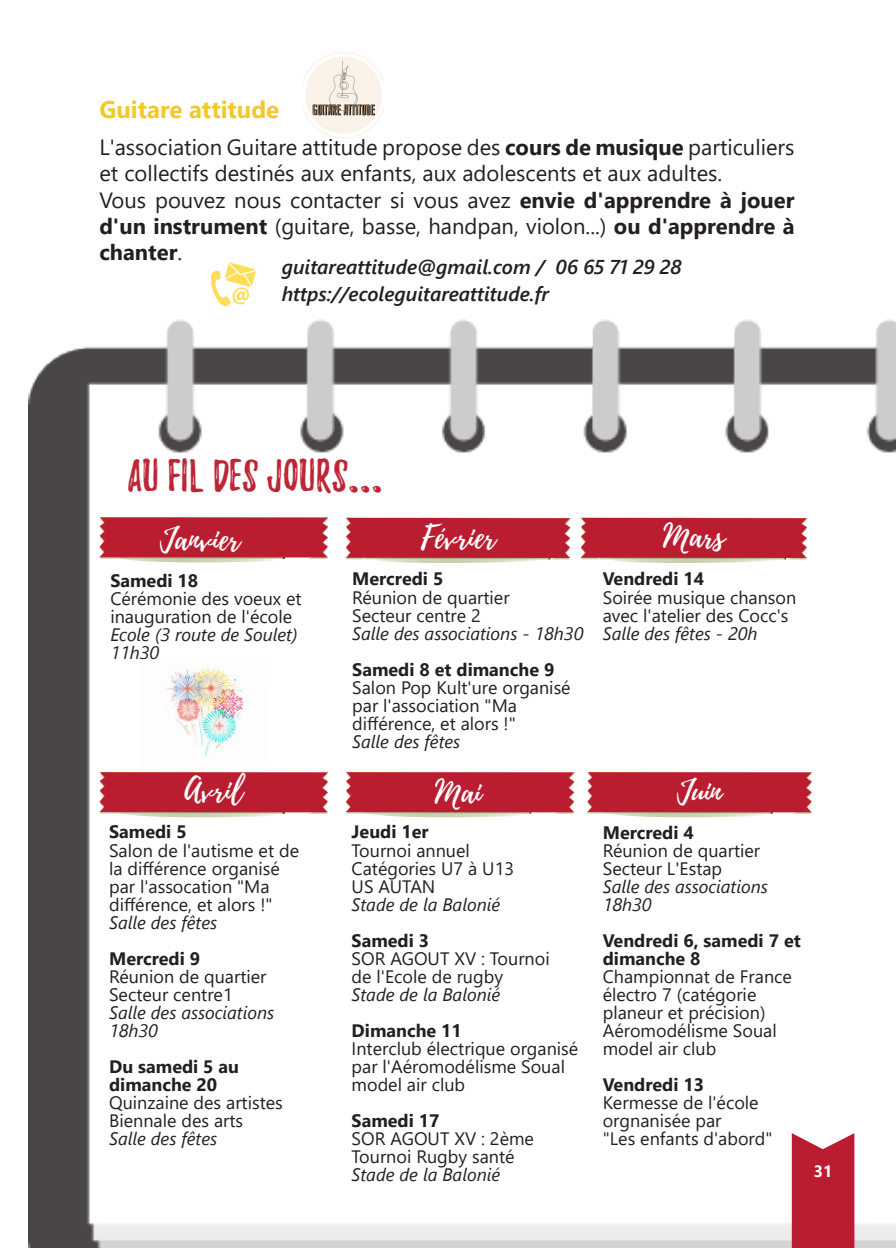
<style>
.page{position:relative;width:896px;height:1248px;background:#fff}
.page>*{position:absolute;margin:0;border:0;box-sizing:border-box;transform-origin:0 0}
.t1{font:40px "Playlist Caps";color:#bc2635}
.t2{font:32px "Playlist Script";color:#fff}
.t3{font:700 24px "Segoe UI";color:#f4c72e}
.t4{font:22px/26.4px "Segoe UI";color:#231f20}
.t5{font:italic 600 20px "Segoe UI";color:#231f20}
.t6{font:18px/18px "Segoe UI";color:#231f20}
.t7{font:italic 18px/18px "Segoe UI";color:#231f20}
.t8{font:700 18px/18px "Segoe UI";color:#231f20}
.t9{font:700 16.4px "Segoe UI";color:#fff}
.s1{font-weight:700}
.s2{font-style:normal}
</style>
<div class="page">
<img style="left:29px;top:319px;width:867px;height:928px">
<img style="left:120px;top:515px;width:154px;height:47px">
<svg style="left:99px;top:517px;width:229px;height:42px;background:#bc293a"></svg>
<img style="left:378px;top:516px;width:161px;height:47px">
<svg style="left:346px;top:517px;width:224px;height:42px;background:#bc293a"></svg>
<img style="left:614px;top:516px;width:161px;height:47px">
<svg style="left:580px;top:517px;width:227px;height:42px;background:#bd2a3b"></svg>
<svg style="left:792px;top:1132px;width:62px;height:115px;background:#bf2e40"></svg>
<img style="left:120px;top:770px;width:154px;height:47px">
<svg style="left:99px;top:772px;width:229px;height:41px;background:#bc2537"></svg>
<img style="left:367px;top:770px;width:153px;height:47px">
<svg style="left:346px;top:772px;width:229px;height:41px;background:#bc2537"></svg>
<img style="left:608px;top:770px;width:153px;height:47px">
<svg style="left:587px;top:772px;width:225px;height:41px;background:#bc2537"></svg>
<img style="left:303px;top:52px;width:81px;height:86px">
<img style="left:210px;top:262px;width:46px;height:45px">
<img style="left:140px;top:658px;width:127px;height:109px">
<p class="t3" style="left:99px;top:87px;width:181px">Guitare attitude</p>
<p class="t4" style="left:99px;top:132px;width:697px">L'association Guitare attitude propose des <span class="s1">cours de musique</span> particuliers et collectifs destinés aux enfants, aux adolescents et aux adultes.</p>
<p class="t4" style="left:99px;top:185px;width:697px;text-align:justify">Vous pouvez nous contacter si vous avez <span class="s1">envie d'apprendre à jouer d'un instrument</span> (guitare, basse, handpan, violon...) <span class="s1">ou d'apprendre à chanter</span>.</p>
<p class="t5" style="left:282px;top:248px;width:401px">guitareattitude@gmail.com / 06 65 71 29 28</p>
<p class="t5" style="left:282px;top:275px;width:269px">https://ecoleguitareattitude.fr</p>
<p class="t1" style="left:128px;top:457px;width:256px">AU FIL DES JOURS...</p>
<p class="t2" style="left:160px;top:516px;width:81px">Janvier</p>
<p class="t2" style="left:421px;top:514px;width:76px">Février</p>
<p class="t8" style="left:110px;top:570px;width:89px">Samedi 18</p>
<p class="t6" style="left:110px;top:588px;width:193px">Cérémonie des voeux et inauguration de l'école</p>
<p class="t7" style="left:110px;top:622px;width:189px">Ecole (3 route de Soulet)<br>11h30</p>
<p class="t8" style="left:352px;top:568px;width:93px">Mercredi 5</p>
<p class="t6" style="left:352px;top:586px;width:159px">Réunion de quartier</p>
<p class="t6" style="left:352px;top:604px;width:130px">Secteur centre 2</p>
<p class="t7" style="left:352px;top:621px;width:233px">Salle des associations - 18h30</p>
<p class="t8" style="left:352px;top:658px;width:204px">Samedi 8 et dimanche 9</p>
<p class="t6" style="left:352px;top:676px;width:220px">Salon Pop Kult'ure organisé par l'association "Ma différence, et alors !"</p>
<p class="t7" style="left:352px;top:729px;width:110px">Salle des fêtes</p>
<p class="t2" style="left:663px;top:513px;width:63px">Mars</p>
<p class="t8" style="left:603px;top:568px;width:103px">Vendredi 14</p>
<p class="t6" style="left:603px;top:586px;width:195px">Soirée musique chanson avec l'atelier des Cocc's</p>
<p class="t7" style="left:603px;top:621px;width:156px">Salle des fêtes - 20h</p>
<p class="t2" style="left:185px;top:767px;width:60px">Avril</p>
<p class="t2" style="left:435px;top:769px;width:48px">Mai</p>
<p class="t2" style="left:677px;top:768px;width:46px">Juin</p>
<p class="t8" style="left:109px;top:821px;width:79px">Samedi 5</p>
<p class="t6" style="left:109px;top:839px;width:191px">Salon de l'autisme et de la différence organisé par l'assocation "Ma différence, et alors !"</p>
<p class="t7" style="left:109px;top:910px;width:110px">Salle des fêtes</p>
<p class="t8" style="left:109px;top:947px;width:93px">Mercredi 9</p>
<p class="t6" style="left:109px;top:965px;width:159px">Réunion de quartier</p>
<p class="t6" style="left:109px;top:983px;width:125px">Secteur centre1</p>
<p class="t7" style="left:109px;top:1000px;width:167px">Salle des associations</p>
<p class="t7" style="left:109px;top:1018px;width:50px">18h30</p>
<p class="t8" style="left:109px;top:1055px;width:132px">Du samedi 5 au dimanche 20</p>
<p class="t6" style="left:109px;top:1091px;width:175px">Quinzaine des artistes</p>
<p class="t6" style="left:109px;top:1109px;width:136px">Biennale des arts</p>
<p class="t7" style="left:109px;top:1126px;width:110px">Salle des fêtes</p>
<p class="t8" style="left:352px;top:821px;width:79px">Jeudi 1er</p>
<p class="t6" style="left:352px;top:839px;width:120px">Tournoi annuel</p>
<p class="t6" style="left:352px;top:857px;width:164px">Catégories U7 à U13</p>
<p class="t7" style="left:352px;top:874px;width:150px"><span class="s2">US AUTAN<br></span>Stade de la Balonié</p>
<p class="t8" style="left:352px;top:929px;width:79px">Samedi 3</p>
<p class="t6" style="left:352px;top:947px;width:200px">SOR AGOUT XV : Tournoi</p>
<p class="t6" style="left:352px;top:965px;width:153px">de l'Ecole de rugby</p>
<p class="t7" style="left:352px;top:982px;width:150px">Stade de la Balonié</p>
<p class="t8" style="left:352px;top:1019px;width:112px">Dimanche 11</p>
<p class="t6" style="left:352px;top:1037px;width:228px">Interclub électrique organisé par l'Aéromodélisme Soual model air club</p>
<p class="t8" style="left:352px;top:1109px;width:89px">Samedi 17</p>
<p class="t6" style="left:352px;top:1127px;width:184px">SOR AGOUT XV : 2ème<br>Tournoi Rugby santé</p>
<p class="t7" style="left:352px;top:1162px;width:150px">Stade de la Balonié</p>
<p class="t8" style="left:603px;top:821px;width:93px">Mercredi 4</p>
<p class="t6" style="left:603px;top:839px;width:159px">Réunion de quartier</p>
<p class="t6" style="left:603px;top:857px;width:121px">Secteur L'Estap</p>
<p class="t7" style="left:603px;top:874px;width:167px">Salle des associations</p>
<p class="t7" style="left:603px;top:892px;width:50px">18h30</p>
<p class="t8" style="left:603px;top:929px;width:199px">Vendredi 6, samedi 7 et dimanche 8</p>
<p class="t6" style="left:603px;top:965px;width:191px">Championnat de France électro 7 (catégorie planeur et précision)</p>
<p class="t6" style="left:603px;top:1019px;width:175px">Aéromodélisme Soual model air club</p>
<p class="t8" style="left:603px;top:1073px;width:103px">Vendredi 13</p>
<p class="t6" style="left:603px;top:1091px;width:157px">Kermesse de l'école</p>
<p class="t6" style="left:603px;top:1109px;width:120px">orgnanisée par</p>
<p class="t6" style="left:603px;top:1127px;width:171px">"Les enfants d'abord"</p>
<p class="t9" style="left:814px;top:1155px;width:20px">31</p>
</div>
